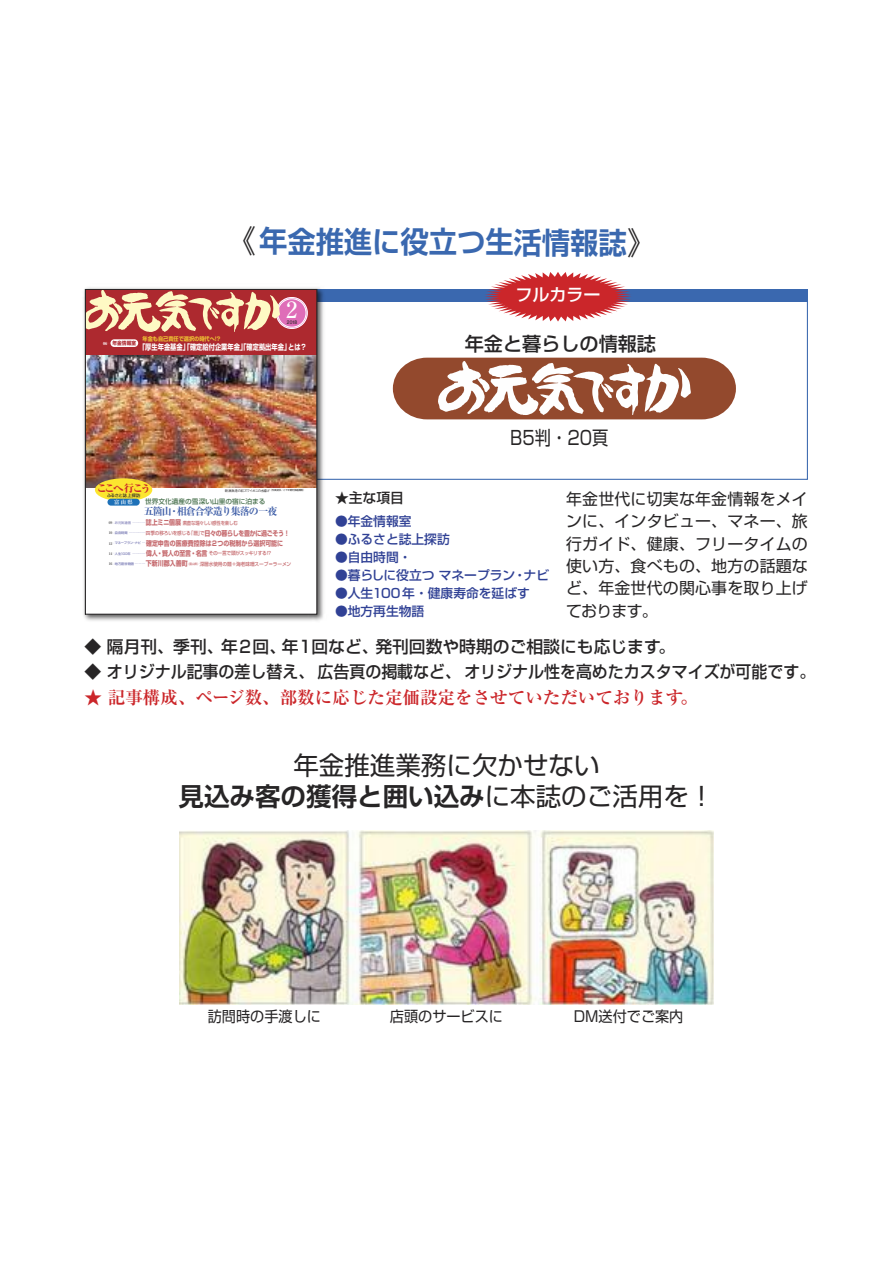
<style>
.page{position:relative;width:893px;height:1263px;background:#fff}
.page>*{position:absolute;margin:0;border:0;box-sizing:border-box;transform-origin:0 0}
.t1{font:700 29.7px "Shin Go Pr 6 N De";letter-spacing:-.005em;color:#3a68af;scale:.95 1}
.t2{font:700 25.5px "Shin Go Pr 5 De";color:#272526}
.t3{font:25.5px "Shin Go Pr 5";color:#272526}
.t4{font:500 22.35px "Ryumin Pr 5";color:#fff}
.t5{font:500 19.2px "Shin Go Pr 6";color:#272526}
.t6{font:19.2px "Shin Go Pr 6 N";color:#272526;scale:.85 1}
.t7{font:700 17.55px "Ryumin Pr 5";color:#cb262a}
.t8{font:500 16.95px "Shin Go Pr 6";color:#fff}
.t9{font:500 16.8px "Shin Go Pr 5";color:#272526}
.t10{font:15.9px/22.4px "Shin Go Pr 5";letter-spacing:.01em;color:#272526;text-align:justify}
.t11{font:14.85px "Shin Go Pr 5";color:#272526;scale:.95 1}
.t12{font:500 13.8px "Shin Go Pr 5";color:#272526}
.t13{font:500 12.75px "Shin Go Pr 5";color:#304195}
.t14{font:800 10.35px "Ryumin Pr 5";letter-spacing:-.125em;color:#cb262a}
.t15{font:700 expanded 10.2px "Ryumin Upr";letter-spacing:-.1em;color:#3c5ca6}
.t16{font:700 7.8px "Shin Go Pr 6 N";color:#fff;scale:.8 1}
.t17{font:700 7.05px/10.4px "Shin Go Pr 6 N";color:#c5696d;scale:.85 1}
.t18{font:500 6.75px "Shin Go Pr 5";color:#47704c}
.t19{font:700 5.7px "Shin Go Pr 6 N";color:#eec033;scale:.9 1}
.t20{font:700 expanded 5.4px "Ryumin Upr";color:#fff}
.t21{font:500 5.1px "Shin Go Pro";letter-spacing:-.05em;color:#c5696d;scale:.92 1}
.t22{font:500 5.1px "Shin Go Pr 6 N";letter-spacing:-.025em;color:#c5696d;scale:.85 1}
.t23{font:500 5.1px "Shin Go Pro";letter-spacing:-.025em;color:#c5696d;scale:.92 1}
.t24{font:700 5.1px "Shin Go Pr 6 N";color:#ad292f;scale:.92 1}
.t25{font:700 4.8px "Futo Go B101 Pr 6 N";color:#272526}
.t26{font:500 4.2px "Shin Go Pr 6 N";letter-spacing:.05em;color:#272526}
.t27{font:500 3.15px "Shin Go Pr 6 N";color:#7072b0}
.t28{font:500 2.55px "Gothic BBB Pr 5";letter-spacing:-.15em;color:#272526}
.s1{font-family:"Midashi Min Pr 6 N MA31";font-weight:400;color:#272526}
.s2{font-family:"Ryumin Pr 6 N";font-weight:800;font-size:4.2px;color:#fff}
.s3{font-size:9.3px}
.s4{font-size:3.3px}
.s5{font-family:"Ryumin Pr 6 N";font-weight:800;font-size:3.6px;color:#686767}
.s6{font-weight:700;font-size:7.05px}
.s7{font-weight:500;font-size:5.1px}
.s8{font-family:"Shin Go Pr 6 N";font-size:3.15px;color:#7072b0}
.s9{font-family:"Shin Go Pr 6 N";font-weight:700;font-size:7.05px}
.s10{font-weight:400;font-size:2.55px}
.s11{font-weight:700;font-size:7.05px;color:#c5696d}
.s12{font-family:"Shin Go Pr 5";font-weight:400}
</style>
<div class="page">
<div style="left:85px;top:289px;width:723px;height:13px;background:#3a68af"></div>
<img style="left:83px;top:287px;width:246px;height:334px">
<img style="left:87px;top:291px;width:228px;height:321px">
<div style="left:85px;top:289px;width:232px;height:325px;border:1px solid #272526"></div>
<svg style="left:393px;top:358px;width:343px;height:61px"></svg>
<img style="left:179px;top:830px;width:535px;height:174px">
<svg style="left:485px;top:272px;width:146px;height:50px"></svg>
<h1 class="t1" style="left:226px;top:217px;width:454px"><span class="s1">《</span>年金推進に役立つ生活情報誌<span class="s1">》</span></h1>
<p class="t8" style="left:515px;top:281px;width:87px">フルカラー</p>
<h3 class="t4" style="left:286px;top:292px;width:13px">2</h3>
<p class="t25" style="left:287px;top:318px;width:12px">2018</p>
<p class="t19" style="left:143px;top:334px;width:88px">年金も自己責任で選択の時代へ!?</p>
<p class="t16" style="left:139px;top:341px;width:211px">「厚生年金基金」「確定給付企業年金」「確定拠出年金」とは？</p>
<p class="t24" style="left:103px;top:339px;width:37px"><span class="s2">06</span><sup>…</sup> 年金情報室</p>
<p class="t5" style="left:465px;top:328px;width:193px">年金と暮らしの情報誌</p>
<p class="t6" style="left:510px;top:421px;width:117px">B5判・20頁</p>
<p class="t14" style="left:97px;top:480px;width:56px">ここへ行こ<span class="s3">う</span></p>
<p class="t28" style="left:225px;top:488px;width:82px"><span class="s4">新湊漁港の紅ズワイガニの水揚げ</span>（写真提供／とやま観光推進機構）</p>
<p class="t26" style="left:107px;top:492px;width:35px">ふるさと誌上探訪</p>
<p class="t20" style="left:114px;top:498px;width:20px">富 山 県</p>
<p class="t12" style="left:335px;top:486px;width:71px">★主な項目</p>
<p class="t13" style="left:335px;top:510px;width:78px">●年金情報室</p>
<p class="t13" style="left:335px;top:528px;width:116px">●ふるさと誌上探訪</p>
<p class="t13" style="left:335px;top:546px;width:78px">●自由時間・</p>
<p class="t13" style="left:335px;top:564px;width:216px">●暮らしに役立つマネープラン・ナビ</p>
<p class="t13" style="left:335px;top:582px;width:196px">●人生100年・健康寿命を延ばす</p>
<p class="t13" style="left:335px;top:601px;width:91px">●地方再生物語</p>
<p class="t9" style="left:84px;top:632px;width:592px">◆ 隔月刊、季刊、年2回、年1回など、発刊回数や時期のご相談にも応じます。</p>
<p class="t9" style="left:84px;top:658px;width:732px">◆ オリジナル記事の差し替え、広告頁の掲載など、オリジナル性を高めたカスタマイズが可能です。</p>
<p class="t7" style="left:84px;top:683px;width:615px">★ 記事構成、ページ数、部数に応じた定価設定をさせていただいております。</p>
<p class="t10" style="left:566px;top:486px;width:243px">年金世代に切実な年金情報をメインに、インタビュー、マネー、旅行ガイド、健康、フリータイムの使い方、食べもの、地方の話題など、年金世代の関心事を取り上げております。</p>
<p class="t18" style="left:145px;top:496px;width:122px">世界文化遺産の雪深い山里の宿に泊まる</p>
<p class="t15" style="left:144px;top:503px;width:135px">五箇山・相倉合掌造り集落の一夜</p>
<p class="t22" style="left:109px;top:519px;width:153px"><span class="s5">09</span><sup>…</sup><sup>お元気通信</sup> <sup>…</sup> <sup>…</sup> <sup>…</sup> <sup>…</sup> <span class="s6">誌上ミニ個展</span> 素直な瑞々しい感性を楽しむ</p>
<p class="t17" style="left:109px;top:528px;width:215px"><sup>10</sup><sup>…</sup><sup>自由時間</sup> <sup>…</sup> <sup>…</sup> <sup>…</sup> <sup>…</sup> <sup>…</sup> <span class="s7">四季の移ろいを感じる「暦」で</span>日々の暮らしを豊かに過ごそう！<br><sup>12</sup><sup>…</sup><sup>マネープラン・ナビ</sup> <sup>…</sup> 確定申告の医療費控除は２つの税制から選択可能に</p>
<p class="t21" style="left:109px;top:549px;width:178px"><span class="s5">14</span><sup>…</sup><span class="s8">人生100年 … … … …</span> <span class="s9">偉人・賢人の至言・名言</span>その一言で頭がスッキリする!?</p>
<p class="t27" style="left:109px;top:561px;width:81px"><span class="s5">16</span><span class="s10">…</span>地方創世物語 … … … <span class="s11">下新川郡入善町</span></p>
<p class="t23" style="left:188px;top:559px;width:113px"><sup>(富山県）</sup>深層水使用の麺＋海老味噌スープ＝ラーメン</p>
<h2 class="t3" style="left:293px;top:744px;width:308px">年金推進業務に欠かせない</h2>
<h2 class="t2" style="left:179px;top:775px;width:537px">見込み客の獲得と囲い込み<span class="s12">に本誌のご活用を！</span></h2>
<p class="t11" style="left:208px;top:1004px;width:121px">訪問時の手渡しに</p>
<p class="t11" style="left:390px;top:1004px;width:121px">店頭のサービスに</p>
<p class="t11" style="left:574px;top:1004px;width:117px">DM送付でご案内</p>
</div>
